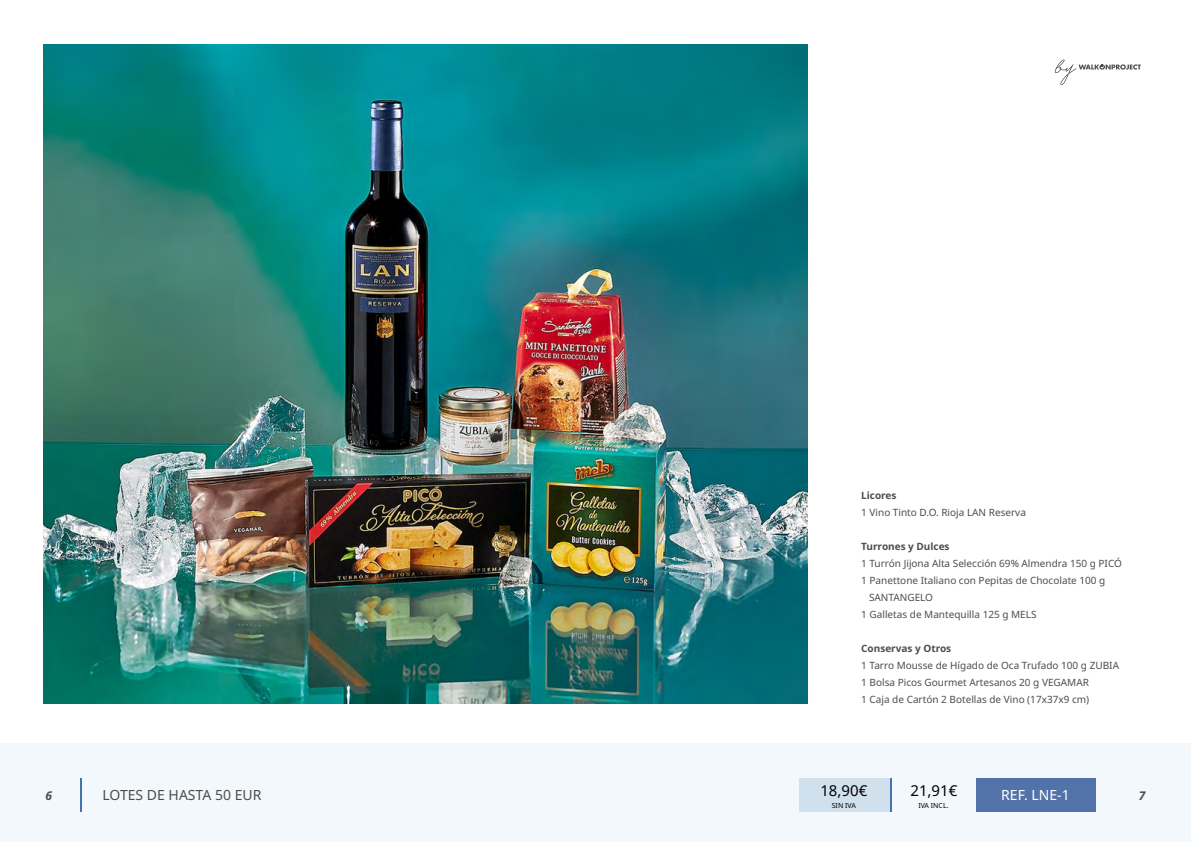
<style>
.page{position:relative;width:1191px;height:842px;background:#fff}
.page>*{position:absolute;margin:0;border:0;box-sizing:border-box;transform-origin:0 0}
.t1{font:15px "Noto Sans";color:#020203}
.t2{font:14px "Noto Sans";color:#4d4d4d}
.t3{font:14px "Noto Sans";color:#fff}
.t4{font:italic 700 12px "Noto Sans";color:#4d4d4d}
.t5{font:10px/17px "Noto Sans";color:#4d4d4d}
.t6{font:700 10px "Noto Sans";color:#4d4d4d}
.t7{font:7px "Noto Sans";color:#020203}
</style>
<div class="page">
<div style="left:0;top:744px;width:1191px;height:98px;background:#f3f8fc"></div>
<svg style="left:1054px;top:60px;width:86px;height:25px"></svg>
<div style="left:975px;top:778px;width:120px;height:34px;background:#5273a9"></div>
<div style="left:799px;top:778px;width:91px;height:34px;background:#d0e0ed"></div>
<img style="left:44px;top:44px;width:763px;height:659px">
<hr style="left:890px;top:778px;width:1px;height:34px;background:#4473b0">
<hr style="left:80px;top:778px;width:1px;height:34px;background:#4473b0">
<p class="t6" style="left:861px;top:490px;width:37px">Licores</p>
<p class="t5" style="left:861px;top:504px;width:166px">1 Vino Tinto D.O. Rioja LAN Reserva</p>
<p class="t6" style="left:861px;top:541px;width:90px">Turrones y Dulces</p>
<p class="t5" style="left:861px;top:555px;width:262px">1 Turrón Jijona Alta Selección 69% Almendra 150 g PICÓ</p>
<p class="t5" style="left:861px;top:572px;width:246px">1 Panettone Italiano con Pepitas de Chocolate 100 g</p>
<p class="t5" style="left:869px;top:589px;width:66px">SANTANGELO</p>
<p class="t5" style="left:861px;top:606px;width:177px">1 Galletas de Mantequilla 125 g MELS</p>
<p class="t6" style="left:861px;top:643px;width:91px">Conservas y Otros</p>
<p class="t5" style="left:861px;top:657px;width:259px">1 Tarro Mousse de Hígado de Oca Trufado 100 g ZUBIA<br>1 Bolsa Picos Gourmet Artesanos 20 g VEGAMAR<br>1 Caja de Cartón 2 Botellas de Vino (17x37x9 cm)</p>
<h1 class="t1" style="left:820px;top:782px;width:48px">18,90€</h1>
<h1 class="t1" style="left:910px;top:782px;width:48px">21,91€</h1>
<h2 class="t3" style="left:1001px;top:787px;width:70px">REF. LNE-1</h2>
<h2 class="t2" style="left:102px;top:787px;width:160px">LOTES DE HASTA 50 EUR</h2>
<p class="t4" style="left:45px;top:787px;width:8px">6</p>
<p class="t4" style="left:1138px;top:787px;width:8px">7</p>
<p class="t7" style="left:831px;top:801px;width:26px">SIN IVA</p>
<p class="t7" style="left:918px;top:801px;width:32px">IVA INCL.</p>
</div>
